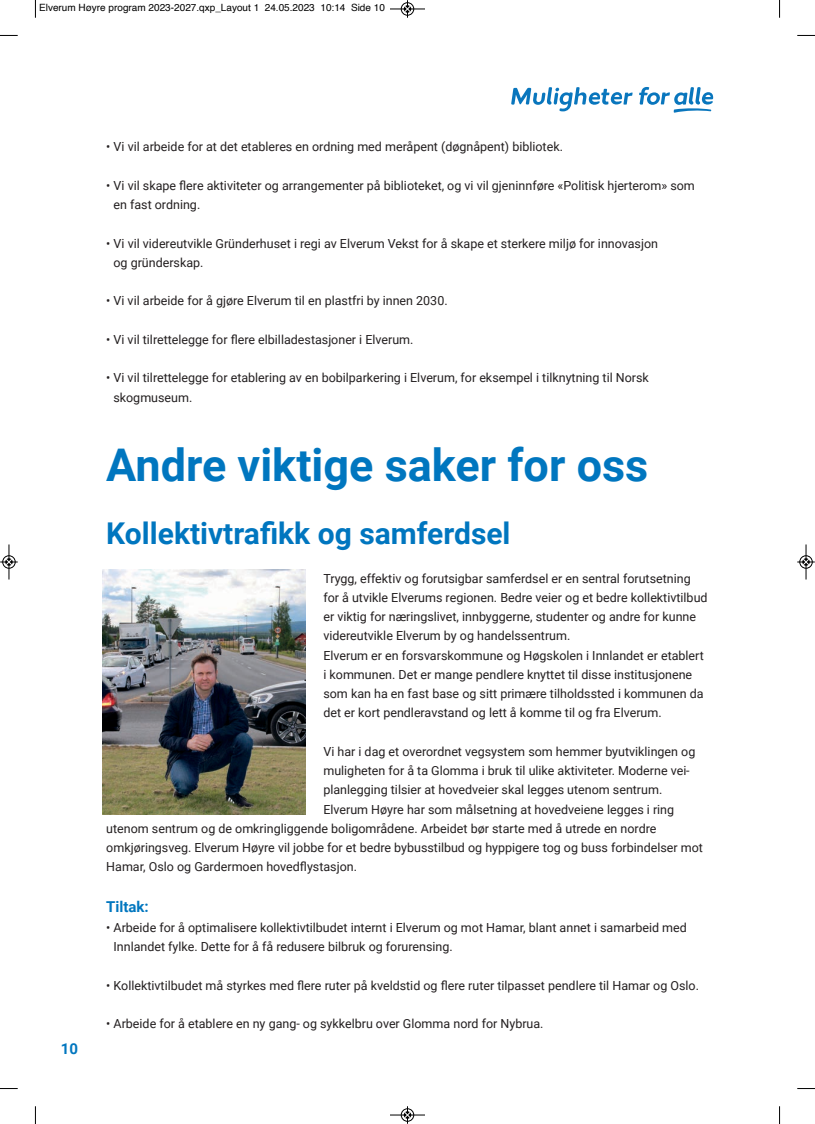
<style>
.page{position:relative;width:815px;height:1124px;background:#fff}
.page>*{position:absolute;margin:0;border:0;box-sizing:border-box;transform-origin:0 0}
.t1{font:700 45px "Roboto";color:#0076bf}
.t2{font:700 30px "Roboto";color:#0076bf}
.t3{font:700 15px "Roboto";color:#0076bf}
.t4{font:12.5px/19.2px "Roboto";color:#231f20}
.t5{font:10px "Helvetica";color:#000}
</style>
<div class="page">
<svg style="left:639px;top:87px;width:74px;height:26px"></svg>
<svg style="left:511px;top:87px;width:122px;height:24px"></svg>
<img style="left:103px;top:569px;width:203px;height:245px">
<svg style="left:35px;top:0;width:1px;height:18px"></svg>
<svg style="left:0;top:35px;width:18px;height:1px"></svg>
<svg style="left:779px;top:0;width:1px;height:18px"></svg>
<svg style="left:797px;top:35px;width:18px;height:1px"></svg>
<svg style="left:35px;top:1106px;width:1px;height:17px"></svg>
<svg style="left:0;top:1088px;width:18px;height:1px"></svg>
<svg style="left:779px;top:1106px;width:1px;height:17px"></svg>
<svg style="left:797px;top:1088px;width:18px;height:1px"></svg>
<div style="left:401px;top:2px;width:13px;height:14px;border:1px solid #fff;border-radius:50%"></div>
<hr style="left:390px;top:9px;width:35px;height:1px;background:#000">
<div style="left:401px;top:3px;width:13px;height:12px;border:1px solid #000;border-radius:50%"></div>
<svg style="left:404px;top:0;width:7px;height:18px"></svg>
<hr style="left:390px;top:1114px;width:35px;height:1px;background:#000">
<div style="left:401px;top:1108px;width:13px;height:13px;border:1px solid #000;border-radius:50%"></div>
<svg style="left:404px;top:1106px;width:7px;height:17px"></svg>
<div style="left:2px;top:555px;width:14px;height:13px;border:1px solid #fff;border-radius:50%"></div>
<hr style="left:9px;top:544px;width:1px;height:35px;background:#000">
<div style="left:3px;top:555px;width:12px;height:13px;border:1px solid #000;border-radius:50%"></div>
<svg style="left:0;top:558px;width:18px;height:7px"></svg>
<div style="left:799px;top:555px;width:14px;height:13px;border:1px solid #fff;border-radius:50%"></div>
<hr style="left:806px;top:544px;width:1px;height:35px;background:#000">
<div style="left:800px;top:555px;width:12px;height:13px;border:1px solid #000;border-radius:50%"></div>
<svg style="left:797px;top:558px;width:18px;height:7px"></svg>
<p class="t5" style="left:39px;top:0;width:347px">Elverum Høyre program 2023-2027.qxp_Layout 1 24.05.2023 10:14 Side 10</p>
<p class="t4" style="left:106px;top:137px;width:458px">• Vi vil arbeide for at det etableres en ordning med meråpent (døgnåpent) bibliotek.</p>
<p class="t4" style="left:113px;top:175px;width:583px;text-indent:-7px">• Vi vil skape flere aktiviteter og arrangementer på biblioteket, og vi vil gjeninnføre «Politisk hjerterom» som en fast ordning.</p>
<p class="t4" style="left:113px;top:233px;width:546px;text-indent:-7px">• Vi vil videreutvikle Gründerhuset i regi av Elverum Vekst for å skape et sterkere miljø for innovasjon og gründerskap.</p>
<p class="t4" style="left:106px;top:291px;width:343px">• Vi vil arbeide for å gjøre Elverum til en plastfri by innen 2030.</p>
<p class="t4" style="left:106px;top:329px;width:309px">• Vi vil tilrettelegge for flere elbilladestasjoner i Elverum.</p>
<p class="t4" style="left:113px;top:368px;width:537px;text-indent:-7px">• Vi vil tilrettelegge for etablering av en bobilparkering i Elverum, for eksempel i tilknytning til Norsk skogmuseum.</p>
<p class="t3" style="left:61px;top:1037px;width:19px">10</p>
<h1 class="t1" style="left:106px;top:433px;width:544px">Andre viktige saker for oss</h1>
<h2 class="t2" style="left:106px;top:512px;width:406px">Kollektivtrafikk og samferdsel</h2>
<p class="t4" style="left:323px;top:568px;width:386px">Trygg, effektiv og forutsigbar samferdsel er en sentral forutsetning for å utvikle Elverums regionen. Bedre veier og et bedre kollektivtilbud er viktig for næringslivet, innbyggerne, studenter og andre for kunne videreutvikle Elverum by og handelssentrum.<br>Elverum er en forsvarskommune og Høgskolen i Innlandet er etablert i kommunen. Det er mange pendlere knyttet til disse institusjonene som kan ha en fast base og sitt primære tilholdssted i kommunen da det er kort pendleravstand og lett å komme til og fra Elverum.</p>
<p class="t4" style="left:323px;top:741px;width:373px">Vi har i dag et overordnet vegsystem som hemmer byutviklingen og</p>
<p class="t4" style="left:323px;top:760px;width:368px">muligheten for å ta Glomma i bruk til ulike aktiviteter. Moderne vei-</p>
<p class="t4" style="left:323px;top:779px;width:340px">planlegging tilsier at hovedveier skal legges utenom sentrum.</p>
<p class="t4" style="left:323px;top:799px;width:352px">Elverum Høyre har som målsetning at hovedveiene legges i ring</p>
<p class="t4" style="left:106px;top:818px;width:552px">utenom sentrum og de omkringliggende boligområdene. Arbeidet bør starte med å utrede en nordre</p>
<p class="t4" style="left:106px;top:837px;width:598px">omkjøringsveg. Elverum Høyre vil jobbe for et bedre bybusstilbud og hyppigere tog og buss forbindelser mot</p>
<p class="t4" style="left:106px;top:856px;width:252px">Hamar, Oslo og Gardermoen hovedflystasjon.</p>
<p class="t3" style="left:106px;top:896px;width:44px">Tiltak:</p>
<p class="t4" style="left:113px;top:917px;width:575px;text-indent:-7px">• Arbeide for å optimalisere kollektivtilbudet internt i Elverum og mot Hamar, blant annet i samarbeid med<br>Innlandet fylke. Dette for å få redusere bilbruk og forurensing.</p>
<p class="t4" style="left:106px;top:974px;width:594px">• Kollektivtilbudet må styrkes med flere ruter på kveldstid og flere ruter tilpasset pendlere til Hamar og Oslo.</p>
<p class="t4" style="left:106px;top:1013px;width:439px">• Arbeide for å etablere en ny gang- og sykkelbru over Glomma nord for Nybrua.</p>
</div>
